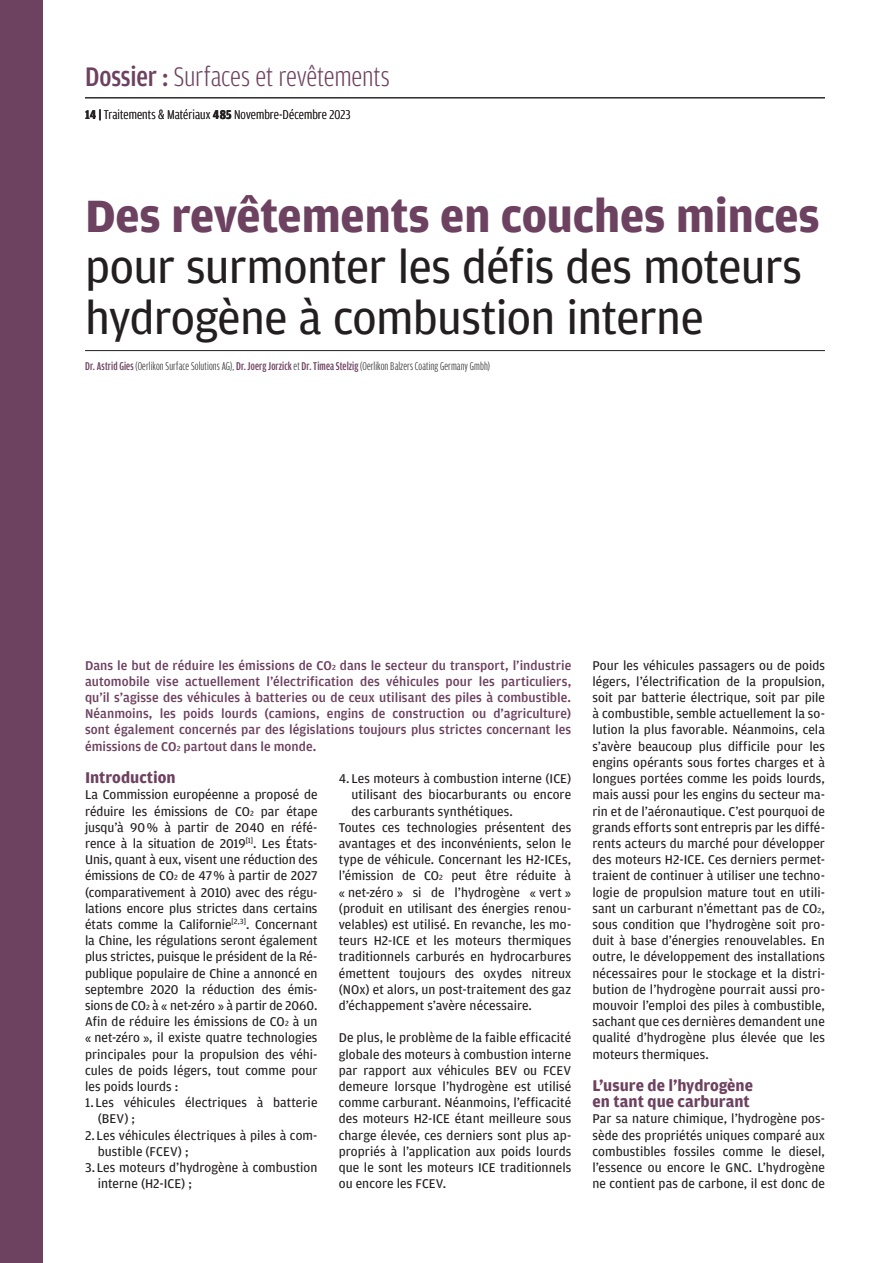
<style>
.page{position:relative;width:893px;height:1263px;background:#fff}
.page>*{position:absolute;margin:0;border:0;box-sizing:border-box;transform-origin:0 0}
.t1{font:48px/51px "Amplitude";letter-spacing:-.015em;color:#231f20}
.t2{font:700 48px "Amplitude";letter-spacing:-.01em;color:#6d4260}
.t3{font:300 28.5px "Amplitude Cond";letter-spacing:-.01em;color:#6d4260}
.t4{font:700 16.5px/16.2px "Amplitude";letter-spacing:-.005em;color:#6d4260}
.t5{font:13.5px/16.2px "Amplitude";letter-spacing:.005em;color:#231f20;text-align:justify}
.t6{font:500 13.5px/16.2px "Amplitude";letter-spacing:.005em;color:#6d4260;text-align:justify}
.t7{font:300 13.5px "Amplitude Cond";letter-spacing:.005em;color:#231f20}
.t8{font:300 12px "Amplitude Comp";letter-spacing:.01em;color:#231f20}
.s1{font-weight:500}
.s2{font-weight:700}
.s3{font-weight:500;color:#6d4260}
.s4{font-size:7.8px}
</style>
<div class="page">
<hr style="left:85px;top:98px;width:740px;height:1px;background:#231f20">
<div style="left:0;top:0;width:43px;height:1263px;background:#6d4260"></div>
<hr style="left:85px;top:350px;width:740px;height:1px;background:#231f20">
<h2 class="t3" style="left:85px;top:62px;width:306px"><span class="s1">Dossier :</span> Surfaces et revêtements</h2>
<p class="t7" style="left:85px;top:107px;width:267px"><span class="s2">14 |</span> Traitements &amp; Matériaux <span class="s2">485</span> Novembre-Décembre 2023</p>
<h1 class="t2" style="left:85px;top:190px;width:736px">Des revêtements en couches minces</h1>
<h1 class="t1" style="left:85px;top:242px;width:719px">pour surmonter les défis des moteurs hydrogène à combustion interne</h1>
<p class="t8" style="left:85px;top:360px;width:407px"><span class="s3">Dr. Astrid Gies</span> (Oerlikon Surface Solutions AG), <span class="s3">Dr. Joerg Jorzick</span> et <span class="s3">Dr. Timea Stelzig</span> (Oerlikon Balzers Coating Germany Gmbh)</p>
<p class="t6" style="left:85px;top:657px;width:488px">Dans le but de réduire les émissions de CO<span class="s4">2</span> dans le secteur du transport, l’industrie automobile vise actuellement l’électrification des véhicules pour les particuliers, qu’il s’agisse des véhicules à batteries ou de ceux utilisant des piles à combustible.<br>Néanmoins, les poids lourds (camions, engins de construction ou d’agriculture) sont également concernés par des législations toujours plus strictes concernant les émissions de CO<span class="s4">2</span> partout dans le monde.</p>
<p class="t4" style="left:85px;top:770px;width:92px">Introduction</p>
<p class="t5" style="left:85px;top:787px;width:234px">La Commission européenne a proposé de réduire les émissions de CO<span class="s4">2</span> par étape jusqu’à 90% à partir de 2040 en réfé&shy;rence à la situation de 2019<sup>[1]</sup>. Les États-Unis, quant à eux, visent une réduction des émissions de CO<span class="s4">2</span> de 47% à partir de 2027 (comparativement à 2010) avec des régu&shy;lations encore plus strictes dans certains états comme la Californie<sup>[2,3]</sup>. Concernant la Chine, les régulations seront également plus strictes, puisque le président de la Ré&shy;publique populaire de Chine a annoncé en septembre 2020 la réduction des émis&shy;sions de CO<span class="s4">2</span> à « net-zéro » à partir de 2060.<br>Afin de réduire les émissions de CO<span class="s4">2</span> à un « net-zéro », il existe quatre technologies principales pour la propulsion des véhi&shy;cules de poids légers, tout comme pour les poids lourds :</p>
<p class="t5" style="left:98px;top:1095px;width:221px;text-indent:-13px">1. Les véhicules électriques à batterie (BEV) ;</p>
<p class="t5" style="left:98px;top:1127px;width:221px;text-indent:-13px">2. Les véhicules électriques à piles à com&shy;bustible (FCEV) ;</p>
<p class="t5" style="left:98px;top:1159px;width:221px;text-indent:-13px">3. Les moteurs d’hydrogène à combustion interne (H2-ICE) ;</p>
<p class="t5" style="left:339px;top:771px;width:234px">4. Les moteurs à combustion interne (ICE)</p>
<p class="t5" style="left:351px;top:787px;width:221px">utilisant des biocarburants ou encore</p>
<p class="t5" style="left:351px;top:803px;width:163px">des carburants synthétiques.</p>
<p class="t5" style="left:339px;top:819px;width:234px">Toutes ces technologies présentent des</p>
<p class="t5" style="left:339px;top:835px;width:234px">avantages et des inconvénients, selon le</p>
<p class="t5" style="left:339px;top:852px;width:234px">type de véhicule. Concernant les H2-ICEs,</p>
<p class="t5" style="left:339px;top:868px;width:234px">l’émission de CO<span class="s4">2</span> peut être réduite à</p>
<p class="t5" style="left:339px;top:884px;width:234px">« net-zéro » si de l’hydrogène « vert »</p>
<p class="t5" style="left:339px;top:900px;width:234px">(produit en utilisant des énergies renou-</p>
<p class="t5" style="left:339px;top:916px;width:234px">velables) est utilisé. En revanche, les mo-</p>
<p class="t5" style="left:339px;top:933px;width:234px">teurs H2-ICE et les moteurs thermiques</p>
<p class="t5" style="left:339px;top:949px;width:234px">traditionnels carburés en hydrocarbures</p>
<p class="t5" style="left:339px;top:965px;width:234px">émettent toujours des oxydes nitreux</p>
<p class="t5" style="left:339px;top:981px;width:234px">(NOx) et alors, un post-traitement des gaz</p>
<p class="t5" style="left:339px;top:997px;width:195px">d’échappement s’avère nécessaire.</p>
<p class="t5" style="left:339px;top:1030px;width:234px">De plus, le problème de la faible efficacité globale des moteurs à combustion interne par rapport aux véhicules BEV ou FCEV demeure lorsque l’hydrogène est utilisé comme carburant. Néanmoins, l’efficacité des moteurs H2-ICE étant meilleure sous charge élevée, ces derniers sont plus ap&shy;propriés à l’application aux poids lourds que le sont les moteurs ICE traditionnels ou encore les FCEV.</p>
<p class="t5" style="left:592px;top:657px;width:234px">Pour les véhicules passagers ou de poids légers, l’électrification de la propulsion, soit par batterie électrique, soit par pile à combustible, semble actuellement la so&shy;lution la plus favorable. Néanmoins, cela s’avère beaucoup plus difficile pour les engins opérants sous fortes charges et à longues portées comme les poids lourds, mais aussi pour les engins du secteur ma&shy;rin et de l’aéronautique. C’est pourquoi de grands efforts sont entrepris par les diffé&shy;rents acteurs du marché pour développer des moteurs H2-ICE. Ces derniers permet&shy;traient de continuer à utiliser une techno&shy;logie de propulsion mature tout en utili&shy;sant un carburant n’émettant pas de CO<span class="s4">2</span>, sous condition que l’hydrogène soit pro&shy;duit à base d’énergies renouvelables. En outre, le développement des installations nécessaires pour le stockage et la distri&shy;bution de l’hydrogène pourrait aussi pro&shy;mouvoir l’emploi des piles à combustible, sachant que ces dernières demandent une qualité d’hydrogène plus élevée que les moteurs thermiques.</p>
<p class="t4" style="left:592px;top:1077px;width:162px">L’usure de l’hydrogène en tant que carburant</p>
<p class="t5" style="left:592px;top:1111px;width:234px">Par sa nature chimique, l’hydrogène pos&shy;sède des propriétés uniques comparé aux combustibles fossiles comme le diesel, l’essence ou encore le GNC. L’hydrogène ne contient pas de carbone, il est donc de</p>
</div>
